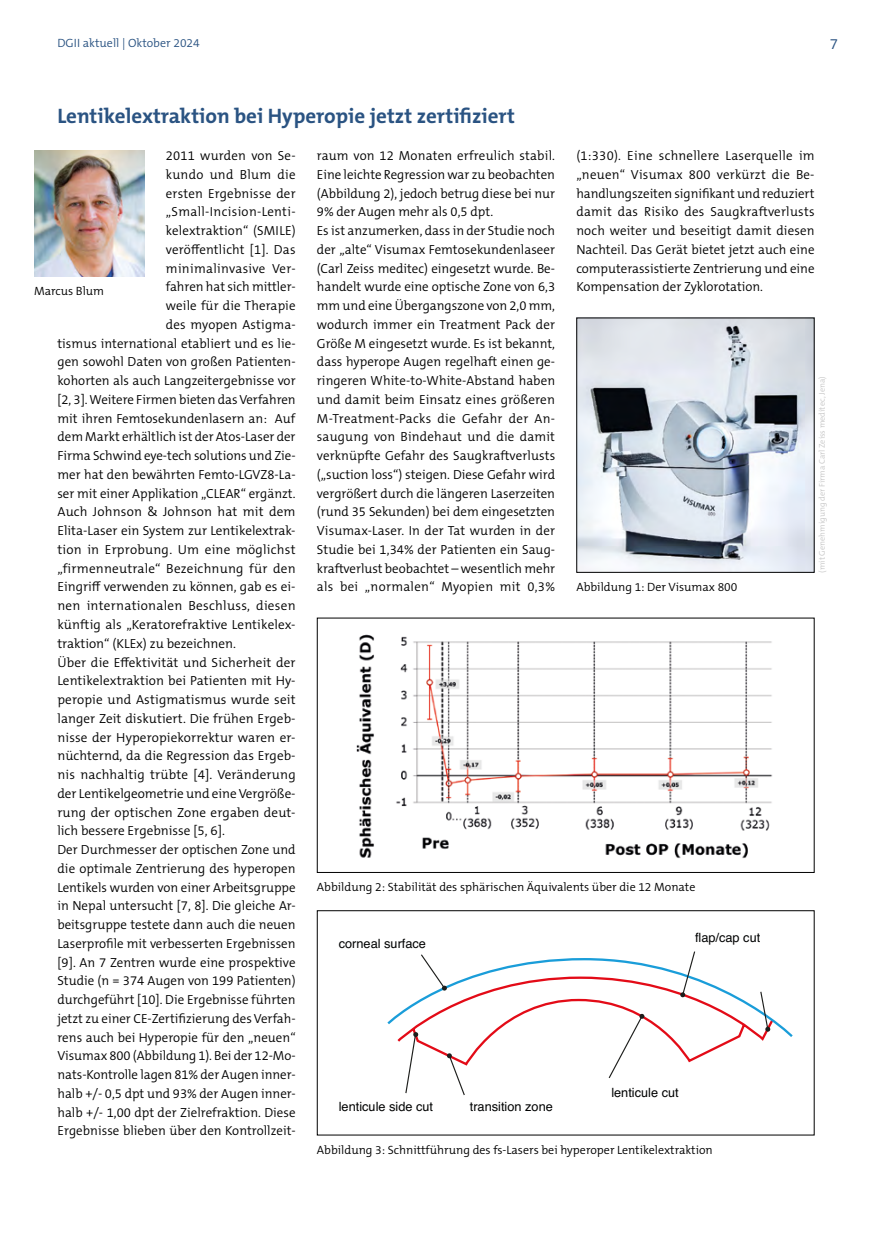
<style>
.page{position:relative;width:872px;height:1242px;background:#fff}
.page>*{position:absolute;margin:0;border:0;box-sizing:border-box;transform-origin:0 0}
.t1{font:700 21px "The Mix B W7";color:#2a5382}
.t2{font:300 15px "The Mix B W4";color:#2a5382}
.t3{font:300 13.2px/18.8px "The Mix B W4";color:#000}
.t4{font:300 13.2px "The Mix B W4";letter-spacing:.025em;color:#000}
.t5{font:300 13.2px "The Mix B W4";letter-spacing:.02em;color:#000}
.t6{font:300 13.2px "The Mix B W4";letter-spacing:.03em;color:#000}
.t7{font:12.75px "Helvetica";color:#010202}
.t8{font:300 12px "The Mix B W4";color:#000}
.t9{font:300 12px "The Mix B W4";color:#2a5382}
.t10{font:300 8.25px "The Mix B W4";color:#c6c6c6}
</style>
<div class="page">
<img style="left:34px;top:151px;width:111px;height:126px">
<img style="left:578px;top:319px;width:234px;height:252px">
<div style="left:576px;top:317px;width:238px;height:256px;border:1px solid #000"></div>
<img style="left:356px;top:634px;width:417px;height:225px">
<div style="left:317px;top:617px;width:497px;height:256px;border:1px solid #000"></div>
<svg style="left:387px;top:957px;width:405px;height:110px"></svg>
<div style="left:317px;top:910px;width:497px;height:225px;border:1px solid #000"></div>
<p class="t9" style="left:57px;top:35px;width:144px">DGII aktuell | Oktober 2024</p>
<p class="t2" style="left:829px;top:35px;width:10px">7</p>
<h1 class="t1" style="left:57px;top:102px;width:459px">Lentikelextraktion bei Hyperopie jetzt zertifiziert</h1>
<p class="t3" style="left:166px;top:146px;width:131px">2011 wurden von Se-</p>
<p class="t4" style="left:166px;top:166px;width:131px">kundo und Blum die</p>
<p class="t3" style="left:166px;top:184px;width:131px">ersten Ergebnisse der</p>
<p class="t4" style="left:166px;top:203px;width:131px">„Small-Incision-Lenti-</p>
<p class="t3" style="left:166px;top:221px;width:131px">kelextraktion“ (SMILE)</p>
<p class="t3" style="left:166px;top:240px;width:131px">veröffentlicht [1]. Das</p>
<p class="t6" style="left:166px;top:260px;width:131px">minimalinvasive Ver-</p>
<p class="t3" style="left:166px;top:278px;width:131px">fahren hat sich mittler-</p>
<p class="t3" style="left:166px;top:296px;width:131px">weile für die Therapie</p>
<p class="t3" style="left:166px;top:315px;width:131px">des myopen Astigma-</p>
<p class="t3" style="left:57px;top:334px;width:240px">tismus international etabliert und es lie-</p>
<p class="t3" style="left:57px;top:353px;width:240px">gen sowohl Daten von großen Patienten-</p>
<p class="t3" style="left:57px;top:371px;width:240px">kohorten als auch Langzeitergebnisse vor</p>
<p class="t3" style="left:57px;top:390px;width:240px">[2, 3]. Weitere Firmen bieten das Verfahren</p>
<p class="t3" style="left:57px;top:409px;width:239px">mit ihren Femtosekundenlasern an: Auf</p>
<p class="t3" style="left:57px;top:428px;width:240px">dem Markt erhältlich ist der Atos-Laser der</p>
<p class="t3" style="left:57px;top:446px;width:240px">Firma Schwind eye-tech solutions und Zie-</p>
<p class="t3" style="left:57px;top:465px;width:240px">mer hat den bewährten Femto-LGVZ8-La-</p>
<p class="t3" style="left:57px;top:484px;width:238px">ser mit einer Applikation „CLEAR“ ergänzt.</p>
<p class="t3" style="left:57px;top:503px;width:240px">Auch Johnson &amp; Johnson hat mit dem</p>
<p class="t3" style="left:57px;top:521px;width:240px">Elita-Laser ein System zur Lentikelextrak-</p>
<p class="t3" style="left:57px;top:540px;width:240px">tion in Erprobung. Um eine möglichst</p>
<p class="t3" style="left:57px;top:559px;width:240px">„firmenneutrale“ Bezeichnung für den</p>
<p class="t3" style="left:57px;top:578px;width:240px">Eingriff verwenden zu können, gab es ei-</p>
<p class="t5" style="left:57px;top:597px;width:240px">nen internationalen Beschluss, diesen</p>
<p class="t3" style="left:57px;top:615px;width:240px">künftig als „Keratorefraktive Lentikelex-</p>
<p class="t3" style="left:57px;top:634px;width:178px">traktion“ (KLEx) zu bezeichnen.</p>
<p class="t3" style="left:57px;top:653px;width:240px">Über die Effektivität und Sicherheit der</p>
<p class="t3" style="left:57px;top:671px;width:240px">Lentikelextraktion bei Patienten mit Hy-</p>
<p class="t3" style="left:57px;top:690px;width:240px">peropie und Astigmatismus wurde seit</p>
<p class="t3" style="left:57px;top:709px;width:240px">langer Zeit diskutiert. Die frühen Ergeb-</p>
<p class="t3" style="left:57px;top:728px;width:240px">nisse der Hyperopiekorrektur waren er-</p>
<p class="t3" style="left:57px;top:746px;width:240px">nüchternd, da die Regression das Ergeb-</p>
<p class="t3" style="left:57px;top:765px;width:240px">nis nachhaltig trübte [4]. Veränderung</p>
<p class="t3" style="left:57px;top:784px;width:240px">der Lentikelgeometrie und eine Vergröße-</p>
<p class="t3" style="left:57px;top:803px;width:240px">rung der optischen Zone ergaben deut-</p>
<p class="t3" style="left:57px;top:821px;width:167px">lich bessere Ergebnisse [5, 6].</p>
<p class="t3" style="left:57px;top:840px;width:240px">Der Durchmesser der optischen Zone und</p>
<p class="t3" style="left:57px;top:859px;width:240px">die optimale Zentrierung des hyperopen</p>
<p class="t3" style="left:57px;top:878px;width:240px">Lentikels wurden von einer Arbeitsgruppe</p>
<p class="t3" style="left:57px;top:896px;width:240px">in Nepal untersucht [7, 8]. Die gleiche Ar-</p>
<p class="t3" style="left:57px;top:915px;width:240px">beitsgruppe testete dann auch die neuen</p>
<p class="t3" style="left:57px;top:934px;width:240px">Laserprofile mit verbesserten Ergebnissen</p>
<p class="t3" style="left:57px;top:953px;width:240px">[9]. An 7 Zentren wurde eine prospektive</p>
<p class="t3" style="left:57px;top:971px;width:240px">Studie (n = 374 Augen von 199 Patienten)</p>
<p class="t3" style="left:57px;top:990px;width:240px">durchgeführt [10]. Die Ergebnisse führten</p>
<p class="t3" style="left:57px;top:1009px;width:240px">jetzt zu einer CE-Zertifizierung des Verfah-</p>
<p class="t3" style="left:57px;top:1028px;width:240px">rens auch bei Hyperopie für den „neuen“</p>
<p class="t3" style="left:57px;top:1046px;width:240px">Visumax 800 (Abbildung 1). Bei der 12-Mo-</p>
<p class="t3" style="left:57px;top:1065px;width:240px">nats-Kontrolle lagen 81% der Augen inner-</p>
<p class="t3" style="left:57px;top:1084px;width:240px">halb +/- 0,5 dpt und 93% der Augen inner-</p>
<p class="t3" style="left:57px;top:1103px;width:240px">halb +/- 1,00 dpt der Zielrefraktion. Diese</p>
<p class="t3" style="left:57px;top:1121px;width:240px">Ergebnisse blieben über den Kontrollzeit-</p>
<p class="t3" style="left:317px;top:146px;width:240px">raum von 12 Monaten erfreulich stabil.<br>Eine leichte Regression war zu beobachten (Abbildung 2), jedoch betrug diese bei nur 9% der Augen mehr als 0,5 dpt.<br>Es ist anzumerken, dass in der Studie noch der „alte“ Visumax Femtosekundenlaseer (Carl Zeiss meditec) eingesetzt wurde. Be&shy;handelt wurde eine optische Zone von 6,3 mm und eine Übergangszone von 2,0 mm, wodurch immer ein Treatment Pack der Größe M eingesetzt wurde. Es ist bekannt, dass hyperope Augen regelhaft einen ge&shy;ringeren White-to-White-Abstand haben und damit beim Einsatz eines größeren M-Treatment-Packs die Gefahr der An&shy;saugung von Bindehaut und die damit verknüpfte Gefahr des Saugkraftverlusts („suction loss“) steigen. Diese Gefahr wird vergrößert durch die längeren Laserzeiten (rund 35 Sekunden) bei dem eingesetzten Visumax-Laser. In der Tat wurden in der Studie bei 1,34% der Patienten ein Saug&shy;kraftverlust beobachtet – wesentlich mehr als bei „normalen“ Myopien mit 0,3%</p>
<p class="t3" style="left:576px;top:146px;width:240px;text-align:justify">(1:330). Eine schnellere Laserquelle im „neuen“ Visumax 800 verkürzt die Be&shy;handlungszeiten signifikant und reduziert damit das Risiko des Saugkraftverlusts noch weiter und beseitigt damit diesen Nachteil. Das Gerät bietet jetzt auch eine computerassistierte Zentrierung und eine</p>
<p class="t8" style="left:34px;top:283px;width:72px">Marcus Blum</p>
<p class="t3" style="left:576px;top:278px;width:187px">Kompensation der Zyklorotation.</p>
<p class="t10" style="left:817px;top:573px;width:198px;rotate:-90deg">(mit Genehmigung der Firma Carl Zeiss meditec, Jena)</p>
<p class="t8" style="left:576px;top:579px;width:163px">Abbildung 1: Der Visumax 800</p>
<p class="t8" style="left:317px;top:879px;width:380px">Abbildung 2: Stabilität des sphärischen Äquivalents über die 12 Monate</p>
<p class="t7" style="left:695px;top:927px;width:67px">flap/cap cut</p>
<p class="t7" style="left:339px;top:933px;width:89px">corneal surface</p>
<p class="t7" style="left:611px;top:1083px;width:69px">lenticule cut</p>
<p class="t7" style="left:339px;top:1096px;width:96px">lenticule side cut</p>
<p class="t7" style="left:470px;top:1096px;width:85px">transition zone</p>
<p class="t8" style="left:317px;top:1142px;width:397px">Abbildung 3: Schnittführung des fs-Lasers bei hyperoper Lentikelextraktion</p>
</div>
